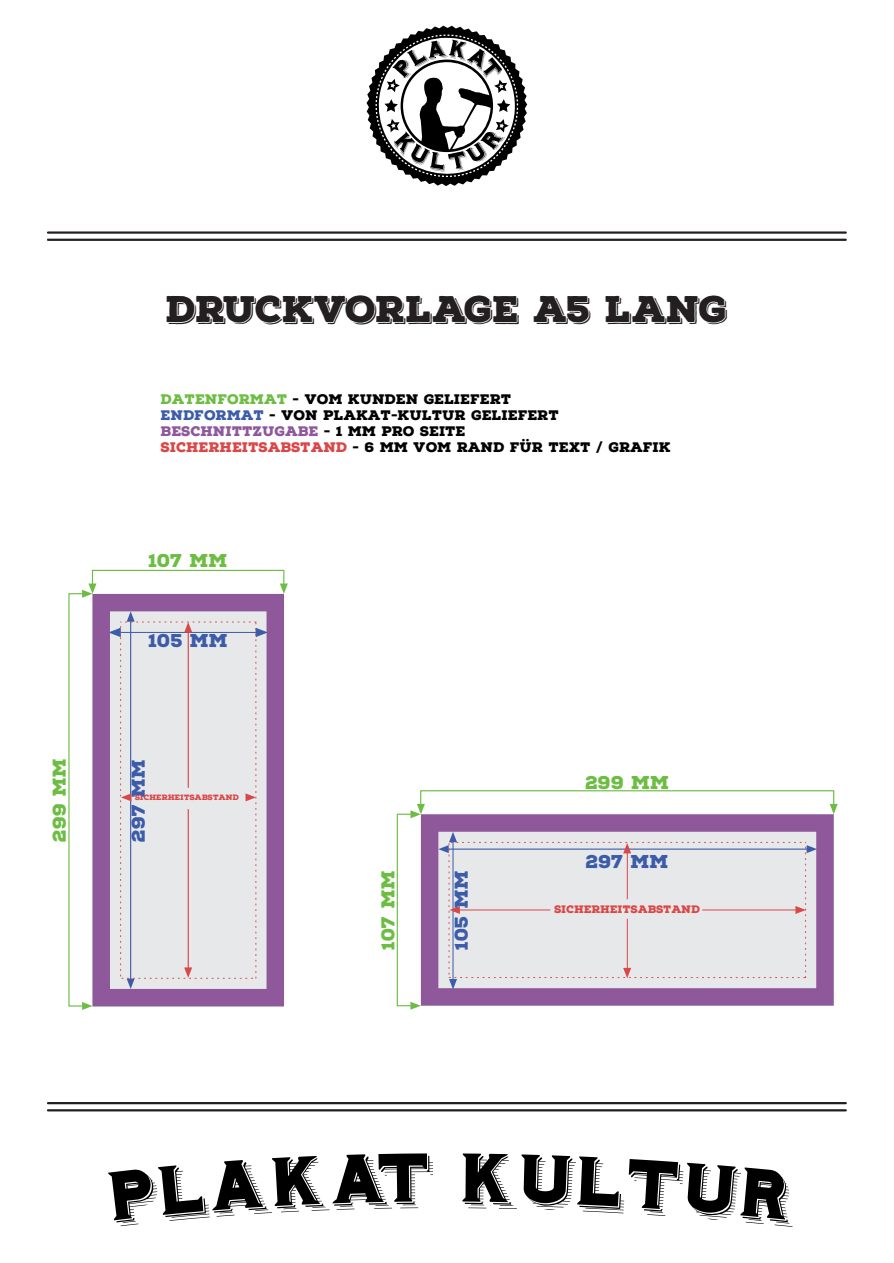
<style>
.page{position:relative;width:894px;height:1263px;background:#fff}
.page>*{position:absolute;margin:0;border:0;box-sizing:border-box;transform-origin:0 0}
.t1{font:36px "Nexa Rust Slab Black Shadow";letter-spacing:-.02em;color:#231f20}
.t2{font:900 18px "Nexa Rust Slab";color:#6dbd44}
.t3{font:900 18px "Nexa Rust Slab";color:#3c5ca9}
.t4{font:900 13.5px/15.9px "Nexa Rust Slab";color:#000}
.t5{font:900 10.5px "Nexa Rust Slab";color:#da4748}
.t6{font:900 7.5px "Nexa Rust Slab";color:#da4748}
.s1{color:#6dbd44}
.s2{color:#3c5ca9}
.s3{color:#8e589b}
.s4{color:#da4748}
</style>
<div class="page">
<svg style="left:366px;top:26px;width:161px;height:160px"></svg>
<svg style="left:108px;top:1153px;width:325px;height:73px"></svg>
<svg style="left:462px;top:1153px;width:330px;height:74px"></svg>
<hr style="left:48px;top:231px;width:797px;height:3px;background:#231f20">
<hr style="left:48px;top:239px;width:797px;height:2px;background:#231f20">
<hr style="left:48px;top:1102px;width:797px;height:2px;background:#231f20">
<hr style="left:48px;top:1109px;width:797px;height:2px;background:#231f20">
<svg style="left:92px;top:594px;width:192px;height:412px;background:#a984b2"></svg>
<svg style="left:421px;top:814px;width:412px;height:192px;background:#ac89b5"></svg>
<svg style="left:280px;top:583px;width:8px;height:11px"></svg>
<div style="left:92px;top:570px;width:192px;height:22px;border:1px solid #6dbd44"></div>
<svg style="left:829px;top:804px;width:8px;height:10px"></svg>
<div style="left:420px;top:790px;width:414px;height:22px;border:1px solid #6dbd44"></div>
<svg style="left:82px;top:1002px;width:10px;height:8px"></svg>
<svg style="left:82px;top:583px;width:14px;height:15px"></svg>
<svg style="left:410px;top:1002px;width:10px;height:8px"></svg>
<svg style="left:410px;top:804px;width:15px;height:14px"></svg>
<div style="left:396px;top:814px;width:22px;height:192px;border:1px solid #6dbd44"></div>
<svg style="left:127px;top:611px;width:8px;height:10px"></svg>
<svg style="left:127px;top:979px;width:8px;height:10px"></svg>
<hr style="left:446px;top:848px;width:366px;height:2px;background:#3c5ca9">
<svg style="left:806px;top:845px;width:10px;height:8px"></svg>
<svg style="left:256px;top:628px;width:11px;height:9px"></svg>
<svg style="left:109px;top:628px;width:11px;height:9px"></svg>
<hr style="left:452px;top:835px;width:1px;height:146px;background:#3c5ca9">
<svg style="left:449px;top:979px;width:8px;height:10px"></svg>
<svg style="left:438px;top:832px;width:19px;height:21px"></svg>
<div style="left:448px;top:842px;width:357px;height:136px;background:#e7e8e9"></div>
<div style="left:120px;top:621px;width:136px;height:358px;background:#e7e8e9"></div>
<hr style="left:188px;top:809px;width:1px;height:161px;background:#da4748">
<hr style="left:188px;top:630px;width:1px;height:158px;background:#da4748">
<svg style="left:245px;top:793px;width:11px;height:8px"></svg>
<svg style="left:121px;top:793px;width:10px;height:8px"></svg>
<svg style="left:184px;top:622px;width:8px;height:10px"></svg>
<svg style="left:184px;top:967px;width:8px;height:11px"></svg>
<h1 class="t1" style="left:166px;top:293px;width:562px">DRUCKVORLAGE A5 LANG</h1>
<p class="t4" style="left:161px;top:392px;width:511px"><span class="s1">DATENFORMAT</span> - VOM KUNDEN GELIEFERT<br><span class="s2">ENDFORMAT</span> - VON PLAKAT-KULTUR GELIEFERT <span class="s3">BESCHNITTZUGABE</span> - 1 MM PRO SEITE<br><span class="s4">SICHERHEITSABSTAND</span> - 6 MM VOM RAND FÜR TEXT / GRAFIK</p>
<h2 class="t2" style="left:148px;top:553px;width:81px">107 MM</h2>
<h2 class="t3" style="left:149px;top:633px;width:81px">105 MM</h2>
<h2 class="t2" style="left:51px;top:842px;width:85px;rotate:-90deg">299 MM</h2>
<h2 class="t3" style="left:130px;top:841px;width:84px;rotate:-90deg">297 MM</h2>
<p class="t6" style="left:135px;top:794px;width:106px">SICHERHEITSABSTAND</p>
<h2 class="t2" style="left:380px;top:949px;width:81px;rotate:-90deg">107 MM</h2>
<h2 class="t3" style="left:453px;top:950px;width:81px;rotate:-90deg">105 MM</h2>
<h2 class="t2" style="left:585px;top:774px;width:85px">299 MM</h2>
<h2 class="t3" style="left:585px;top:853px;width:84px">297 MM</h2>
<p class="t5" style="left:554px;top:904px;width:147px">SICHERHEITSABSTAND</p>
</div>
